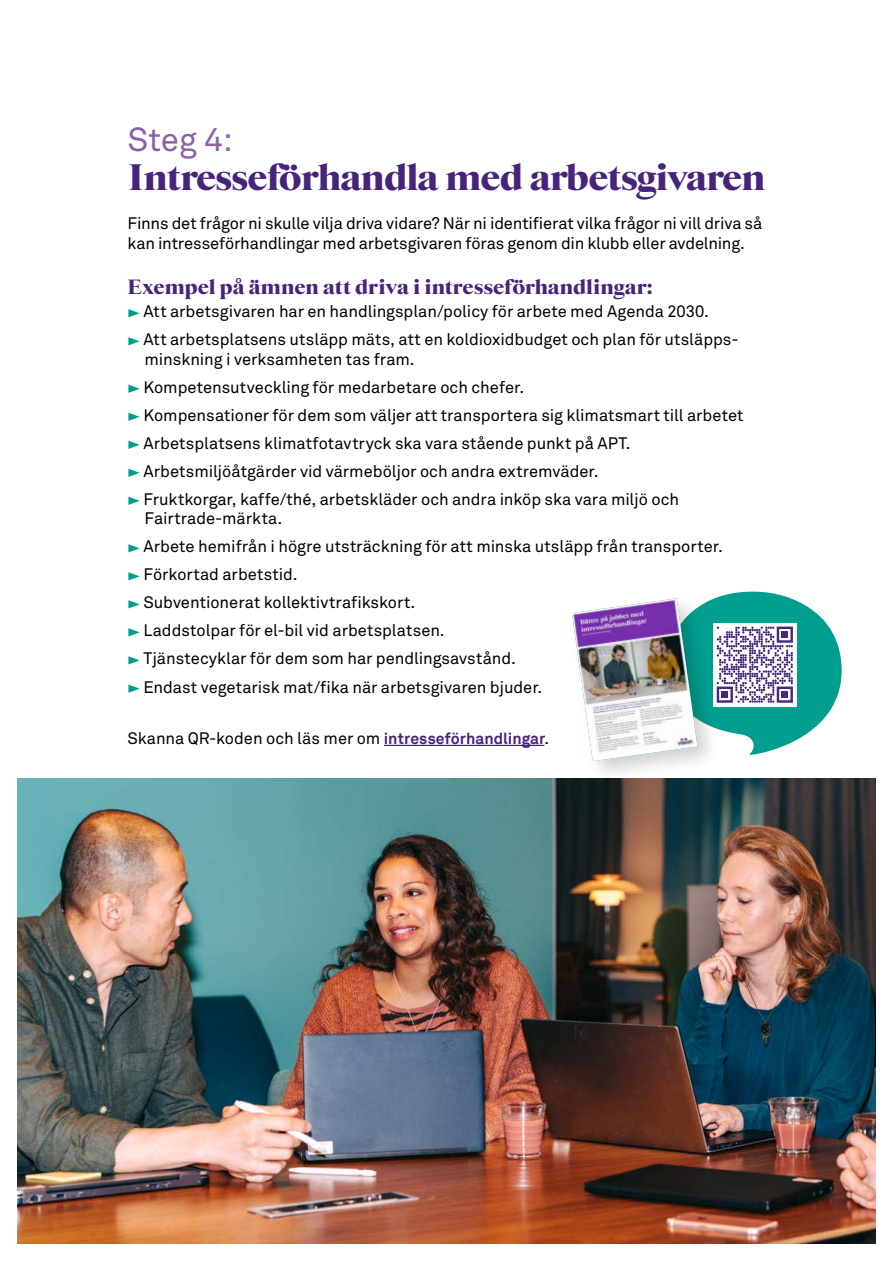
<style>
.page{position:relative;width:893px;height:1263px;background:#fff}
.page>*{position:absolute;margin:0;border:0;box-sizing:border-box;transform-origin:0 0}
.t1{font:900 37.5px "Starling";letter-spacing:-.02em;color:#48237c}
.t2{font:33px "Akkurat";color:#8a62a6}
.t3{font:900 21px "Starling";color:#48237c}
.t4{font:16.5px/28px "Akkurat";letter-spacing:-.005em;color:#000}
.s1{font-weight:700;font-size:15.75px;color:#48237c}
</style>
<div class="page">
<hr style="left:384px;top:745px;width:160px;height:1px;background:#210061">
<svg style="left:128px;top:309px;width:12px;height:8px"></svg>
<svg style="left:128px;top:337px;width:12px;height:8px"></svg>
<svg style="left:128px;top:385px;width:12px;height:8px"></svg>
<svg style="left:128px;top:413px;width:12px;height:8px"></svg>
<svg style="left:128px;top:441px;width:12px;height:8px"></svg>
<svg style="left:128px;top:469px;width:12px;height:8px"></svg>
<svg style="left:128px;top:497px;width:12px;height:8px"></svg>
<svg style="left:128px;top:544px;width:12px;height:8px"></svg>
<svg style="left:128px;top:572px;width:12px;height:8px"></svg>
<svg style="left:128px;top:600px;width:12px;height:8px"></svg>
<svg style="left:128px;top:628px;width:12px;height:8px"></svg>
<svg style="left:128px;top:656px;width:12px;height:8px"></svg>
<svg style="left:128px;top:684px;width:12px;height:9px"></svg>
<img style="left:17px;top:778px;width:859px;height:466px">
<div style="left:568px;top:594px;width:151px;height:189px;background:#000;opacity:.18"></div>
<svg style="left:572px;top:591px;width:270px;height:170px"></svg>
<img style="left:572px;top:598px;width:125px;height:163px">
<h2 class="t2" style="left:128px;top:121px;width:107px">Steg 4:</h2>
<h1 class="t1" style="left:128px;top:155px;width:639px">Intresseförhandla med arbetsgivaren</h1>
<p class="t4" style="left:128px;top:214px;width:636px;line-height:19.5px">Finns det frågor ni skulle vilja driva vidare? När ni identifierat vilka frågor ni vill driva så kan intresseförhandlingar med arbetsgivaren föras genom din klubb eller avdelning.</p>
<p class="t3" style="left:128px;top:274px;width:527px">Exempel på ämnen att driva i intresseförhandlingar:</p>
<p class="t4" style="left:143px;top:298px;width:597px">Att arbetsgivaren har en handlingsplan/policy för arbete med Agenda 2030.<br>Att arbetsplatsens utsläpp mäts, att en koldioxidbudget och plan för utsläpps-</p>
<p class="t4" style="left:143px;top:345px;width:602px">minskning i verksamheten tas fram.<br>Kompetensutveckling för medarbetare och chefer.<br>Kompensationer för dem som väljer att transportera sig klimatsmart till arbetet Arbetsplatsens klimatfotavtryck ska vara stående punkt på APT.<br>Arbetsmiljöåtgärder vid värmeböljor och andra extremväder.<br>Fruktkorgar, kaffe/thé, arbetskläder och andra inköp ska vara miljö och</p>
<p class="t4" style="left:143px;top:505px;width:581px">Fairtrade-märkta.<br>Arbete hemifrån i högre utsträckning för att minska utsläpp från transporter.<br>Förkortad arbetstid.<br>Subventionerat kollektivtrafikskort.<br>Laddstolpar för el-bil vid arbetsplatsen.<br>Tjänstecyklar för dem som har pendlingsavstånd.<br>Endast vegetarisk mat/fika när arbetsgivaren bjuder.</p>
<p class="t4" style="left:128px;top:724px;width:423px">Skanna QR-koden och läs mer om <span class="s1">intresseförhandlingar</span>.</p>
</div>
